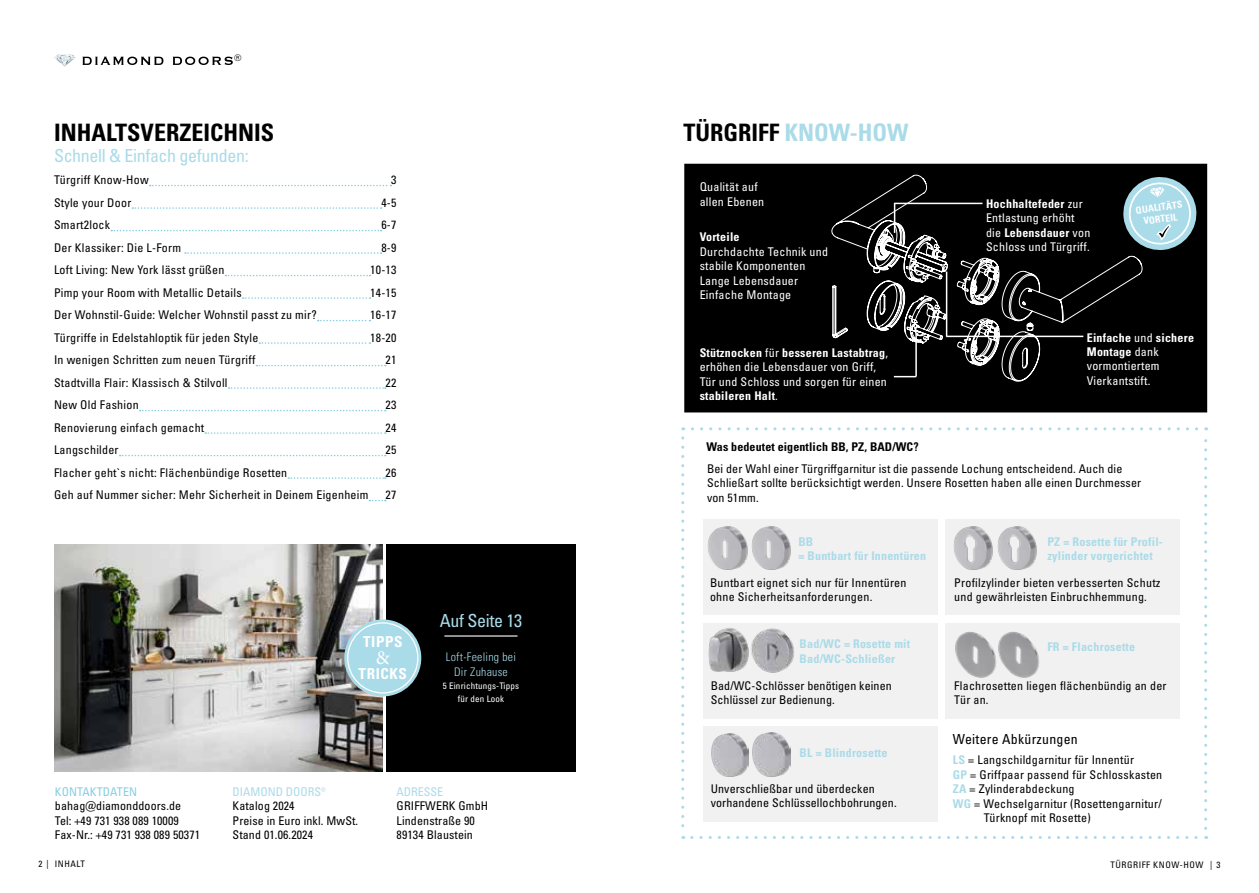
<style>
.page{position:relative;width:1259px;height:893px;background:#fff}
.page>*{position:absolute;margin:0;border:0;box-sizing:border-box;transform-origin:0 0}
.t1{font:700 condensed 24px "Univers LT Pro";color:#000}
.t2{font:19.5px "Minion Pro";color:#fff}
.t3{font:condensed 18px "Univers LT Pro";letter-spacing:-.02em;color:#aadbe9}
.t4{font:700 condensed 15.15px "Univers LT Pro";letter-spacing:.04em;color:#fff}
.t5{font:condensed 13.8px "Univers LT Pro";letter-spacing:.02em;color:#000}
.t6{font:condensed 12px/14.4px "Univers LT Pro";letter-spacing:.02em;color:#000}
.t7{font:condensed 12px/14.4px "Univers LT Pro";letter-spacing:.02em;color:#fff}
.t8{font:700 condensed 12px/14.4px "Univers LT Pro";letter-spacing:.02em;color:#aadbe9}
.t9{font:700 condensed 12px "Univers LT Pro";letter-spacing:.01em;color:#000}
.t10{font:condensed 12px "Univers LT Pro";color:#aadbe9}
.t11{font:condensed 12px "Univers LT Pro";letter-spacing:.01em;color:#86cee1}
.t12{font:700 condensed 12px "Univers LT Pro";letter-spacing:.02em;color:#fff}
.t13{font:300 condensed 11.85px/14.9px "Univers LT Pro";letter-spacing:.02em;color:#aadbe9;text-align:center}
.t14{font:700 condensed 9.75px/11.7px "Univers LT Pro";color:#fff;text-align:center}
.t15{font:condensed 9px/12.9px "Univers LT Pro";letter-spacing:.02em;color:#fff;text-align:center}
.t16{font:condensed 9px "Univers LT Pro";letter-spacing:.06em;color:#000}
.t17{font:9px "Univers LT Pro 55 Roman";color:#000}
.s1{color:#aadbe9}
.s2{font-weight:700}
.s3{font-weight:700;color:#aadbe9}
</style>
<div class="page">
<svg style="left:82px;top:57px;width:151px;height:8px"></svg>
<svg style="left:54px;top:54px;width:22px;height:13px"></svg>
<svg style="left:681px;top:438px;width:3px;height:401px"></svg>
<svg style="left:692px;top:836px;width:514px;height:3px"></svg>
<svg style="left:1204px;top:427px;width:3px;height:401px"></svg>
<svg style="left:683px;top:427px;width:513px;height:3px"></svg>
<svg style="left:150px;top:185px;width:241px;height:1px"></svg>
<svg style="left:132px;top:207px;width:249px;height:2px"></svg>
<svg style="left:111px;top:230px;width:270px;height:1px"></svg>
<svg style="left:185px;top:252px;width:196px;height:2px"></svg>
<svg style="left:225px;top:275px;width:145px;height:1px"></svg>
<svg style="left:243px;top:297px;width:127px;height:2px"></svg>
<svg style="left:318px;top:320px;width:52px;height:1px"></svg>
<svg style="left:259px;top:342px;width:111px;height:2px"></svg>
<svg style="left:256px;top:365px;width:130px;height:1px"></svg>
<svg style="left:228px;top:387px;width:158px;height:2px"></svg>
<svg style="left:140px;top:410px;width:246px;height:1px"></svg>
<svg style="left:205px;top:432px;width:181px;height:2px"></svg>
<svg style="left:120px;top:455px;width:266px;height:1px"></svg>
<svg style="left:288px;top:477px;width:98px;height:2px"></svg>
<svg style="left:369px;top:500px;width:17px;height:1px"></svg>
<img style="left:55px;top:544px;width:328px;height:228px">
<div style="left:386px;top:544px;width:189px;height:228px;background:#000"></div>
<hr style="left:444px;top:635px;width:73px;height:2px;background:#fff">
<div style="left:344px;top:619px;width:77px;height:77px;background:#aadbe9;border-radius:50%"></div>
<div style="left:347px;top:622px;width:71px;height:72px;border:1px solid #fff;border-radius:50%"></div>
<div style="left:685px;top:164px;width:521px;height:248px;background:#000"></div>
<div style="left:684px;top:164px;width:523px;height:248px;border:2px solid #000"></div>
<svg style="left:831px;top:175px;width:311px;height:206px"></svg>
<svg style="left:894px;top:376px;width:21px;height:1px"></svg>
<hr style="left:946px;top:336px;width:137px;height:1px;background:#fff">
<hr style="left:894px;top:203px;width:1px;height:30px;background:#fff">
<hr style="left:915px;top:333px;width:2px;height:44px;background:#fff">
<hr style="left:946px;top:272px;width:1px;height:64px;background:#fff">
<hr style="left:894px;top:203px;width:88px;height:1px;background:#fff">
<svg style="left:1121px;top:175px;width:76px;height:77px"></svg>
<div style="left:703px;top:519px;width:234px;height:95px;background:#f1f1f1"></div>
<img style="left:707px;top:526px;width:84px;height:44px">
<div style="left:945px;top:519px;width:235px;height:95px;background:#f1f1f1"></div>
<img style="left:953px;top:526px;width:84px;height:44px">
<div style="left:945px;top:623px;width:235px;height:96px;background:#f1f1f1"></div>
<img style="left:955px;top:631px;width:39px;height:46px">
<img style="left:994px;top:631px;width:46px;height:46px">
<div style="left:703px;top:623px;width:234px;height:96px;background:#f1f1f1"></div>
<img style="left:708px;top:628px;width:36px;height:43px">
<img style="left:744px;top:628px;width:50px;height:45px">
<div style="left:703px;top:727px;width:234px;height:95px;background:#f1f1f1"></div>
<img style="left:752px;top:733px;width:38px;height:43px">
<img style="left:711px;top:733px;width:37px;height:44px">
<p class="t17" style="left:234px;top:53px;width:9px">®</p>
<h1 class="t1" style="left:54px;top:118px;width:222px">INHALTSVERZEICHNIS</h1>
<h3 class="t3" style="left:54px;top:144px;width:196px">Schnell &amp; Einfach gefunden:</h3>
<p class="t6" style="left:54px;top:173px;width:96px">Türgriff Know-How</p>
<p class="t6" style="left:391px;top:173px;width:7px">3</p>
<p class="t6" style="left:54px;top:195px;width:79px">Style your Door</p>
<p class="t6" style="left:381px;top:195px;width:17px">4-5</p>
<p class="t6" style="left:54px;top:218px;width:58px">Smart2lock</p>
<p class="t6" style="left:381px;top:218px;width:17px">6-7</p>
<p class="t6" style="left:54px;top:240px;width:129px">Der Klassiker: Die L-Form</p>
<p class="t6" style="left:381px;top:240px;width:17px">8-9</p>
<p class="t6" style="left:54px;top:263px;width:172px">Loft Living: New York lässt grüßen</p>
<p class="t6" style="left:370px;top:263px;width:28px">10-13</p>
<p class="t6" style="left:54px;top:285px;width:189px">Pimp your Room with Metallic Details</p>
<p class="t6" style="left:370px;top:285px;width:28px">14-15</p>
<p class="t6" style="left:54px;top:308px;width:264px">Der Wohnstil-Guide: Welcher Wohnstil passt zu mir?</p>
<p class="t6" style="left:370px;top:308px;width:28px">16-17</p>
<p class="t6" style="left:54px;top:330px;width:206px">Türgriffe in Edelstahloptik für jeden Style</p>
<p class="t6" style="left:370px;top:330px;width:28px">18-20</p>
<p class="t6" style="left:54px;top:353px;width:203px">In wenigen Schritten zum neuen Türgriff</p>
<p class="t6" style="left:385px;top:353px;width:12px">21</p>
<p class="t6" style="left:54px;top:375px;width:175px">Stadtvilla Flair: Klassisch &amp; Stilvoll</p>
<p class="t6" style="left:385px;top:375px;width:12px">22</p>
<p class="t6" style="left:54px;top:398px;width:86px">New Old Fashion</p>
<p class="t6" style="left:385px;top:398px;width:12px">23</p>
<p class="t6" style="left:54px;top:420px;width:152px">Renovierung einfach gemacht</p>
<p class="t6" style="left:385px;top:420px;width:12px">24</p>
<p class="t6" style="left:54px;top:443px;width:66px">Langschilder</p>
<p class="t6" style="left:385px;top:443px;width:12px">25</p>
<p class="t6" style="left:54px;top:465px;width:235px">Flacher geht`s nicht: Flächenbündige Rosetten</p>
<p class="t6" style="left:385px;top:465px;width:12px">26</p>
<p class="t6" style="left:54px;top:488px;width:316px">Geh auf Nummer sicher: Mehr Sicherheit in Deinem Eigenheim</p>
<p class="t6" style="left:385px;top:488px;width:12px">27</p>
<p class="t4" style="left:363px;top:632px;width:41px">TIPPS</p>
<h2 class="t2" style="left:376px;top:645px;width:15px">&amp;</h2>
<p class="t4" style="left:358px;top:665px;width:50px">TRICKS</p>
<h3 class="t3" style="left:440px;top:609px;width:84px">Auf Seite 13</h3>
<p class="t13" style="left:446px;top:649px;width:72px">Loft-Feeling bei<br>Dir Zuhause</p>
<p class="t15" style="left:443px;top:679px;width:78px">5 Einrichtungs-Tipps für den Look</p>
<p class="t11" style="left:55px;top:784px;width:84px">KONTAKTDATEN</p>
<p class="t6" style="left:55px;top:798px;width:147px">bahag@diamonddoors.de<br>Tel: +49 731 938 089 10009<br>Fax-Nr.: +49 731 938 089 50371</p>
<p class="t10" style="left:233px;top:784px;width:95px">DIAMOND DOORS®</p>
<p class="t6" style="left:233px;top:798px;width:127px">Katalog 2024<br>Preise in Euro inkl. MwSt.<br>Stand 01.06.2024</p>
<p class="t10" style="left:397px;top:784px;width:48px">ADRESSE</p>
<p class="t6" style="left:397px;top:798px;width:93px">GRIFFWERK GmbH<br>Lindenstraße 90<br>89134 Blaustein</p>
<h1 class="t1" style="left:683px;top:118px;width:226px">TÜRGRIFF <span class="s1">KNOW-HOW</span></h1>
<p class="t7" style="left:699px;top:179px;width:66px">Qualität auf allen Ebenen</p>
<p class="t12" style="left:699px;top:230px;width:41px">Vorteile</p>
<p class="t7" style="left:699px;top:244px;width:130px">Durchdachte Technik und stabile Komponenten<br>Lange Lebensdauer<br>Einfache Montage</p>
<p class="t7" style="left:699px;top:345px;width:190px"><span class="s2">Stütznocken</span> für <span class="s2">besseren Lastabtrag</span>, erhöhen die Lebensdauer von Griff,<br>Tür und Schloss und sorgen für einen <span class="s2">stabileren Halt</span>.</p>
<p class="t7" style="left:986px;top:196px;width:106px"><span class="s2">Hochhaltefeder</span> zur<br>Entlastung erhöht die <span class="s2">Lebensdauer</span> von<br>Schloss und Türgriff.</p>
<p class="t14" style="left:1135px;top:204px;width:48px;rotate:-7deg">QUALITÄTS<br>VORTEIL</p>
<p class="t7" style="left:1086px;top:330px;width:109px"><span class="s2">Einfache</span> und <span class="s2">sichere<br>Montage</span> dank vormontiertem<br>Vierkantstift.</p>
<p class="t9" style="left:706px;top:439px;width:214px">Was bedeutet eigentlich BB, PZ, BAD/WC?</p>
<p class="t6" style="left:707px;top:461px;width:435px">Bei der Wahl einer Türgriffgarnitur ist die passende Lochung entscheidend. Auch die<br>Schließart sollte berücksichtigt werden. Unsere Rosetten haben alle einen Durchmesser von 51mm.</p>
<p class="t8" style="left:798px;top:534px;width:129px">BB<br>= Buntbart für Innentüren</p>
<p class="t6" style="left:710px;top:575px;width:198px">Buntbart eignet sich nur für Innentüren ohne Sicherheitsanforderungen.</p>
<p class="t8" style="left:799px;top:637px;width:112px">Bad/WC = Rosette mit<br>Bad/WC-Schließer</p>
<p class="t6" style="left:710px;top:678px;width:183px">Bad/WC-Schlösser benötigen keinen<br>Schlüssel zur Bedienung.</p>
<p class="t8" style="left:799px;top:745px;width:89px">BL = Blindrosette</p>
<p class="t6" style="left:710px;top:781px;width:187px">Unverschließbar und überdecken vorhandene Schlüssellochbohrungen.</p>
<p class="t8" style="left:1047px;top:534px;width:117px">PZ = Rosette für Profil&shy;zylinder vorgerichtet</p>
<p class="t6" style="left:954px;top:575px;width:208px">Profilzylinder bieten verbesserten Schutz und gewährleisten Einbruchhemmung.</p>
<p class="t8" style="left:1047px;top:639px;width:89px">FR = Flachrosette</p>
<p class="t6" style="left:954px;top:678px;width:214px">Flachrosetten liegen flächenbündig an der<br>Tür an.</p>
<p class="t5" style="left:953px;top:730px;width:126px">Weitere Abkürzungen</p>
<p class="t6" style="left:953px;top:753px;width:183px"><span class="s3">LS</span> = Langschildgarnitur für Innentür</p>
<p class="t6" style="left:953px;top:767px;width:211px"><span class="s3">GP</span> = Griffpaar passend für Schlosskasten</p>
<p class="t6" style="left:953px;top:781px;width:123px"><span class="s3">ZA</span> = Zylinderabdeckung</p>
<p class="t6" style="left:953px;top:796px;width:210px"><span class="s3">WG</span> = Wechselgarnitur (Rosettengarnitur/</p>
<p class="t6" style="left:983px;top:810px;width:109px">Türknopf mit Rosette)</p>
<p class="t16" style="left:1110px;top:859px;width:94px">TÜRGRIFF KNOW-HOW</p>
<p class="t16" style="left:38px;top:859px;width:48px">2 | INHALT</p>
<p class="t16" style="left:1210px;top:859px;width:12px">| 3</p>
</div>
